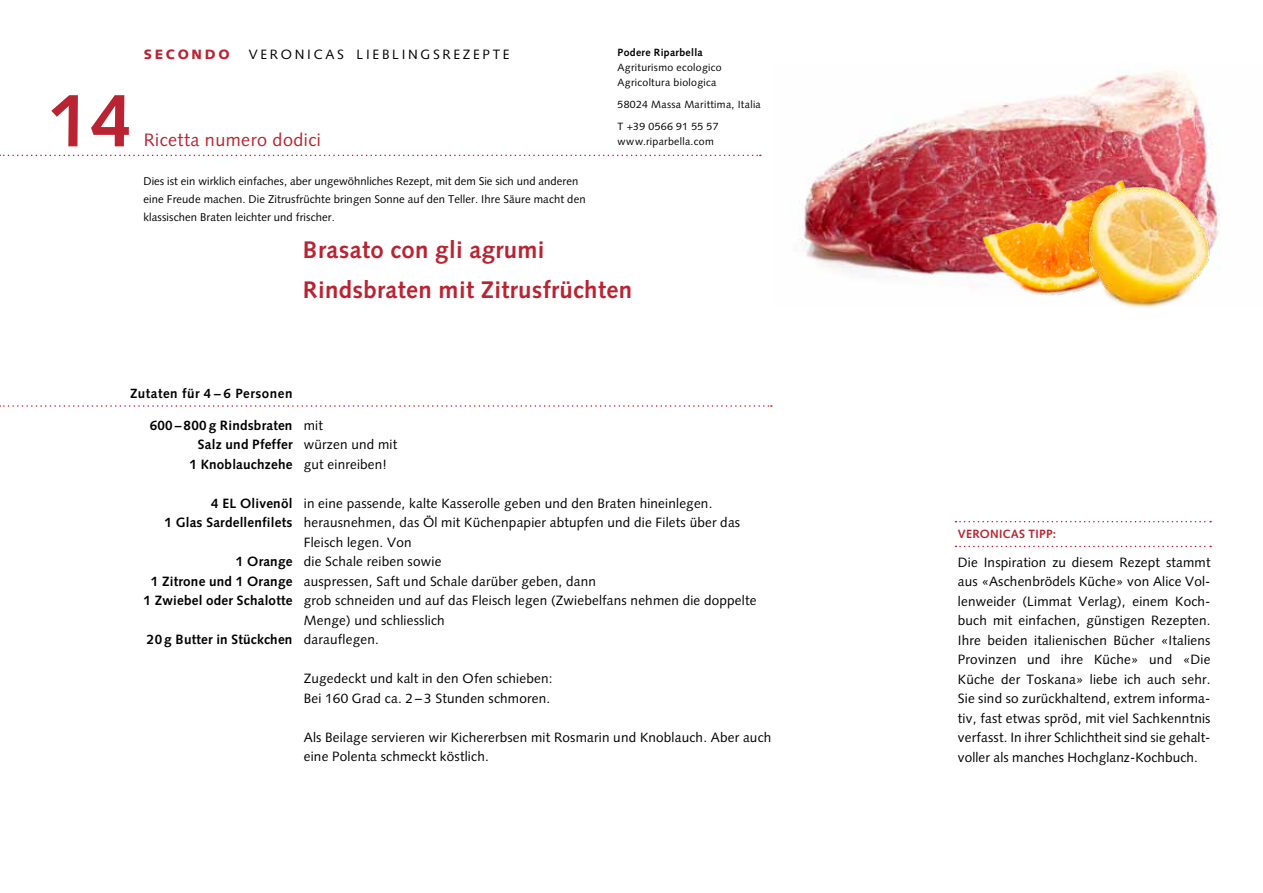
<style>
.page{position:relative;width:1263px;height:893px;background:#fff}
.page>*{position:absolute;margin:0;border:0;box-sizing:border-box;transform-origin:0 0}
.t1{font:700 75px "Syntax CL";color:#ba2432}
.t2{font:700 24px/40.5px "Syntax CL";letter-spacing:.015em;color:#ba2432}
.t3{font:18px "Syntax CL";letter-spacing:.025em;color:#ba2432}
.t4{font:13.5px/19.5px "Syntax CL";letter-spacing:.015em;color:#000}
.t5{font:700 13.5px/19.5px "Syntax CL";letter-spacing:.015em;color:#000;text-align:right}
.t6{font:900 13.5px "Syntax CL";letter-spacing:.2em;color:#ba2432}
.t7{font:700 13.35px "Syntax CL";letter-spacing:.04em;color:#000}
.t8{font:700 12px "Syntax CL";letter-spacing:.02em;color:#ba2432}
.t9{font:11.25px/18px "Syntax CL";letter-spacing:.01em;color:#000}
.t10{font:10.5px/15px "Syntax CL";letter-spacing:.03em;color:#000}
.t11{font:700 10.5px "Syntax CL";letter-spacing:.03em;color:#000}
</style>
<div class="page">
<img style="left:799px;top:71px;width:422px;height:207px">
<img style="left:971px;top:170px;width:186px;height:126px">
<img style="left:1070px;top:179px;width:145px;height:129px">
<svg style="left:0;top:405px;width:772px;height:2px"></svg>
<svg style="left:0;top:155px;width:761px;height:1px"></svg>
<svg style="left:955px;top:521px;width:256px;height:1px"></svg>
<svg style="left:955px;top:546px;width:256px;height:1px"></svg>
<h1 class="t1" style="left:48px;top:77px;width:86px">14</h1>
<p class="t6" style="left:144px;top:46px;width:87px">SECONDO</p>
<p class="t4" style="left:249px;top:44px;width:87px">Vero ni cas</p>
<p class="t4" style="left:357px;top:44px;width:34px">Li ebli</p>
<p class="t4" style="left:408px;top:44px;width:24px">ngsr</p>
<p class="t4" style="left:453px;top:44px;width:58px">ezept e</p>
<h3 class="t3" style="left:144px;top:129px;width:179px">Ricetta numero dodici</h3>
<p class="t9" style="left:144px;top:173px;width:444px">Dies ist ein wirklich einfaches, aber ungewöhnliches Rezept, mit dem Sie sich und anderen eine Freude machen. Die Zitrusfrüchte bringen Sonne auf den Teller. Ihre Säure macht den klassischen Braten leichter und frischer.</p>
<p class="t11" style="left:618px;top:47px;width:87px">Podere Riparbella</p>
<p class="t10" style="left:618px;top:60px;width:106px">Agriturismo ecologico<br>Agricoltura biologica</p>
<p class="t10" style="left:618px;top:94px;width:145px;line-height:21.8px">58024 Massa Marittima, Italia<br>T +39 0566 91 55 57</p>
<p class="t10" style="left:618px;top:134px;width:98px">www.riparbella.com</p>
<h2 class="t2" style="left:303px;top:230px;width:331px">Brasato con gli agrumi<br>Rindsbraten mit Zitrusfrüchten</h2>
<p class="t7" style="left:130px;top:386px;width:164px">Zutaten für 4 – 6 Personen</p>
<p class="t5" style="left:150px;top:416px;width:144px">600 – 800 g Rindsbraten<br>Salz und Pfeffer<br>1 Knoblauchzehe</p>
<p class="t5" style="left:164px;top:494px;width:129px">4 EL Olivenöl<br>1 Glas Sardellenfilets</p>
<p class="t5" style="left:143px;top:552px;width:151px">1 Orange<br>1 Zitrone und 1 Orange<br>1 Zwiebel oder Schalotte</p>
<p class="t5" style="left:147px;top:630px;width:147px">20 g Butter in Stückchen</p>
<p class="t4" style="left:304px;top:416px;width:95px">mit<br>würzen und mit gut einreiben!</p>
<p class="t4" style="left:304px;top:494px;width:454px">in eine passende, kalte Kasserolle geben und den Braten hineinlegen. herausnehmen, das Öl mit Küchenpapier abtupfen und die Filets über das Fleisch legen. Von<br>die Schale reiben sowie<br>auspressen, Saft und Schale darüber geben, dann<br>grob schneiden und auf das Fleisch legen (Zwiebelfans nehmen die doppelte Menge) und schliesslich<br>darauflegen.</p>
<p class="t4" style="left:304px;top:669px;width:250px">Zugedeckt und kalt in den Ofen schieben:<br>Bei 160 Grad ca. 2 – 3 Stunden schmoren.</p>
<p class="t4" style="left:304px;top:727px;width:469px">Als Beilage servieren wir Kichererbsen mit Rosmarin und Knoblauch. Aber auch eine Polenta schmeckt köstlich.</p>
<p class="t8" style="left:958px;top:527px;width:17px">Vero</p>
<p class="t8" style="left:990px;top:527px;width:68px">nicas Tipp:</p>
<p class="t4" style="left:958px;top:552px;width:254px;text-align:justify">Die Inspiration zu diesem Rezept stammt aus «Aschenbrödels Küche» von Alice Vol&shy;lenweider (Limmat Verlag), einem Koch&shy;buch mit einfachen, günstigen Rezepten.<br>Ihre beiden italienischen Bücher «Italiens Provinzen und ihre Küche» und «Die Küche der Toskana» liebe ich auch sehr.<br>Sie sind so zurückhaltend, extrem informa&shy;tiv, fast etwas spröd, mit viel Sachkenntnis verfasst. In ihrer Schlichtheit sind sie gehalt&shy;voller als manches Hochglanz-Kochbuch.</p>
</div>
